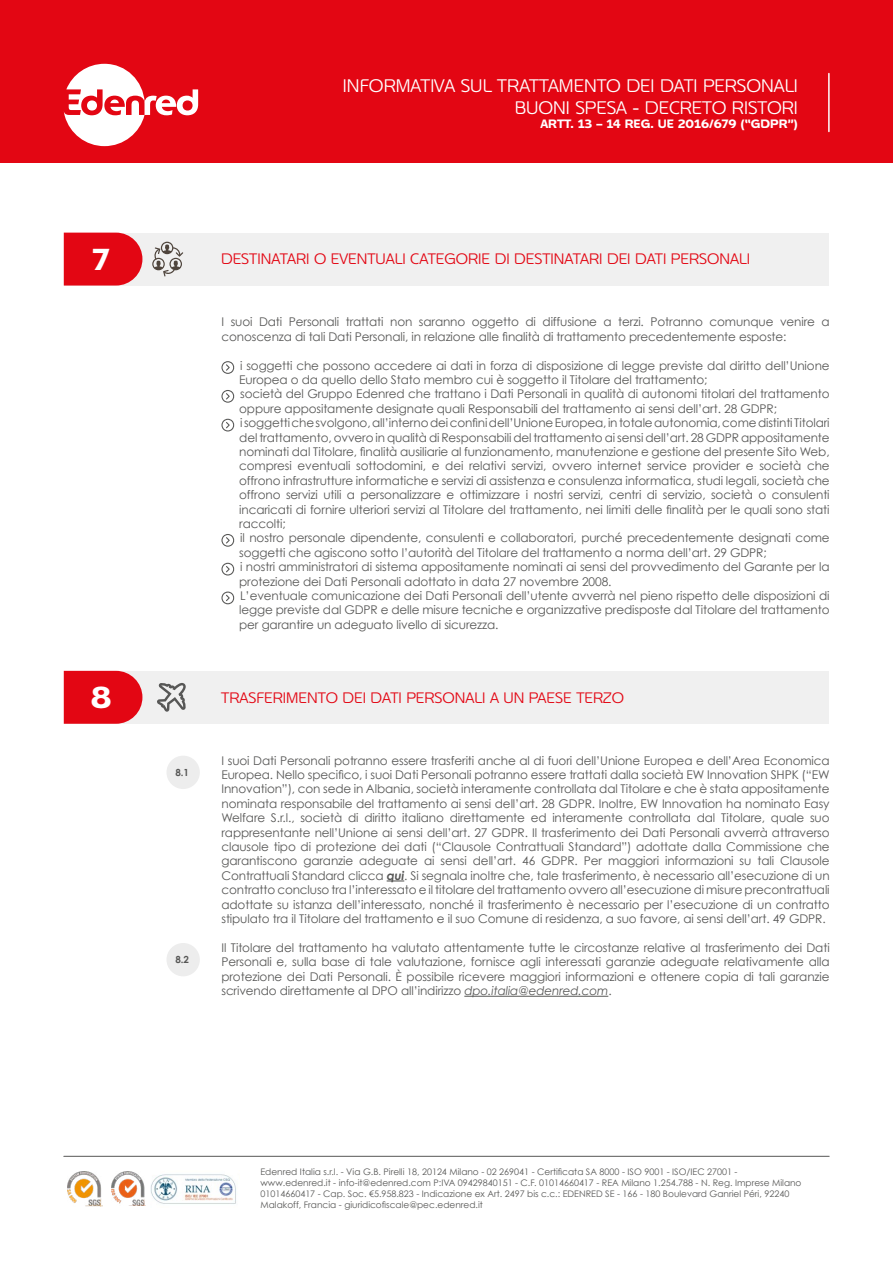
<style>
.page{position:relative;width:893px;height:1263px;background:#fff}
.page>*{position:absolute;margin:0;border:0;box-sizing:border-box;transform-origin:0 0}
.t1{font:700 30px "Edenred";color:#fff}
.t2{font:300 18px/21.6px "Edenred";color:#fff;text-align:right}
.t3{font:300 15px "Edenred";color:#e30613}
.t4{font:12px/14.4px "Century Gothic";letter-spacing:-.01em;color:#575756;text-align:justify}
.t5{font:700 12px "Edenred";color:#fff}
.t6{font:700 9.75px "Century Gothic";color:#575756}
.t7{font:9px/10.8px "Century Gothic";color:#575756}
.s1{font-weight:700;font-style:italic}
.s2{font-style:italic}
</style>
<div class="page">
<div style="left:0;top:0;width:893px;height:163px;background:#e30613"></div>
<img style="left:150px;top:1174px;width:86px;height:30px">
<img style="left:68px;top:1172px;width:35px;height:34px">
<img style="left:111px;top:1172px;width:34px;height:34px">
<svg style="left:64px;top:64px;width:134px;height:82px"></svg>
<hr style="left:64px;top:1156px;width:765px;height:1px;background:#575756">
<hr style="left:828px;top:74px;width:2px;height:57px;background:#fff">
<div style="left:64px;top:671px;width:765px;height:53px;background:#f0f0f0"></div>
<div style="left:64px;top:233px;width:765px;height:53px;background:#f0f0f0"></div>
<svg style="left:64px;top:671px;width:78px;height:53px;background:#e31622"></svg>
<svg style="left:64px;top:233px;width:78px;height:53px;background:#e31723"></svg>
<svg style="left:387px;top:880px;width:17px;height:1px"></svg>
<hr style="left:464px;top:996px;width:144px;height:1px;background:#575756">
<svg style="left:221px;top:361px;width:14px;height:13px"></svg>
<svg style="left:221px;top:390px;width:14px;height:13px"></svg>
<svg style="left:221px;top:419px;width:14px;height:12px"></svg>
<svg style="left:221px;top:534px;width:14px;height:13px"></svg>
<svg style="left:221px;top:563px;width:14px;height:12px"></svg>
<svg style="left:221px;top:591px;width:14px;height:13px"></svg>
<div style="left:166px;top:756px;width:34px;height:33px;background:#ededed;border-radius:50%"></div>
<svg style="left:157px;top:683px;width:29px;height:29px"></svg>
<div style="left:166px;top:943px;width:34px;height:33px;background:#ededed;border-radius:50%"></div>
<svg style="left:152px;top:242px;width:31px;height:34px"></svg>
<h1 class="t1" style="left:93px;top:239px;width:19px">7</h1>
<h1 class="t1" style="left:91px;top:677px;width:22px">8</h1>
<h2 class="t2" style="left:343px;top:75px;width:456px">INFORMATIVA SUL TRATTAMENTO DEI DATI PERSONALI<br>BUONI SPESA - DECRETO RISTORI</h2>
<p class="t5" style="left:540px;top:116px;width:259px">ARTT. 13 – 14 REG. UE 2016/679 (“GDPR”)</p>
<p class="t6" style="left:175px;top:765px;width:15px">8.1</p>
<p class="t6" style="left:175px;top:952px;width:15px">8.2</p>
<p class="t3" style="left:221px;top:249px;width:530px">DESTINATARI O EVENTUALI CATEGORIE DI DESTINATARI DEI DATI PERSONALI</p>
<p class="t4" style="left:221px;top:315px;width:610px">I suoi Dati Personali trattati non saranno oggetto di diffusione a terzi. Potranno comunque venire a conoscenza di tali Dati Personali, in relazione alle finalità di trattamento precedentemente esposte:</p>
<p class="t4" style="left:239px;top:358px;width:592px;text-align:left">i soggetti che possono accedere ai dati in forza di disposizione di legge previste dal diritto dell’Unione Europea o da quello dello Stato membro cui è soggetto il Titolare del trattamento;<br>società del Gruppo Edenred che trattano i Dati Personali in qualità di autonomi titolari del trattamento oppure appositamente designate quali Responsabili del trattamento ai sensi dell’art. 28 GDPR;<br>i soggetti che svolgono, all’interno dei confini dell’Unione Europea, in totale autonomia, come distinti Titolari del trattamento, ovvero in qualità di Responsabili del trattamento ai sensi dell’art. 28 GDPR appositamente nominati dal Titolare, finalità ausiliarie al funzionamento, manutenzione e gestione del presente Sito Web, compresi eventuali sottodomini, e dei relativi servizi, ovvero internet service provider e società che offrono infrastrutture informatiche e servizi di assistenza e consulenza informatica, studi legali, società che offrono servizi utili a personalizzare e ottimizzare i nostri servizi, centri di servizio, società o consulenti incaricati di fornire ulteriori servizi al Titolare del trattamento, nei limiti delle finalità per le quali sono stati raccolti;<br>il nostro personale dipendente, consulenti e collaboratori, purché precedentemente designati come soggetti che agiscono sotto l’autorità del Titolare del trattamento a norma dell’art. 29 GDPR;<br>i nostri amministratori di sistema appositamente nominati ai sensi del provvedimento del Garante per la protezione dei Dati Personali adottato in data 27 novembre 2008.<br>L’eventuale comunicazione dei Dati Personali dell’utente avverrà nel pieno rispetto delle disposizioni di legge previste dal GDPR e delle misure tecniche e organizzative predisposte dal Titolare del trattamento per garantire un adeguato livello di sicurezza.</p>
<p class="t3" style="left:221px;top:687px;width:404px">TRASFERIMENTO DEI DATI PERSONALI A UN PAESE TERZO</p>
<p class="t4" style="left:221px;top:753px;width:610px">I suoi Dati Personali potranno essere trasferiti anche al di fuori dell’Unione Europea e dell’Area Economica Europea. Nello specifico, i suoi Dati Personali potranno essere trattati dalla società EW Innovation SHPK (“EW Innovation”), con sede in Albania, società interamente controllata dal Titolare e che è stata appositamente nominata responsabile del trattamento ai sensi dell’art. 28 GDPR. Inoltre, EW Innovation ha nominato Easy Welfare S.r.l., società di diritto italiano direttamente ed interamente controllata dal Titolare, quale suo rappresentante nell’Unione ai sensi dell’art. 27 GDPR. Il trasferimento dei Dati Personali avverrà attraverso clausole tipo di protezione dei dati (“Clausole Contrattuali Standard”) adottate dalla Commissione che garantiscono garanzie adeguate ai sensi dell’art. 46 GDPR. Per maggiori informazioni su tali Clausole Contrattuali Standard clicca <span class="s1">qui</span>. Si segnala inoltre che, tale trasferimento, è necessario all’esecuzione di un contratto concluso tra l’interessato e il titolare del trattamento ovvero all’esecuzione di misure precontrattuali adottate su istanza dell’interessato, nonché il trasferimento è necessario per l’esecuzione di un contratto stipulato tra il Titolare del trattamento e il suo Comune di residenza, a suo favore, ai sensi dell’art. 49 GDPR.</p>
<p class="t4" style="left:221px;top:940px;width:610px">Il Titolare del trattamento ha valutato attentamente tutte le circostanze relative al trasferimento dei Dati Personali e, sulla base di tale valutazione, fornisce agli interessati garanzie adeguate relativamente alla protezione dei Dati Personali. È possibile ricevere maggiori informazioni e ottenere copia di tali garanzie scrivendo direttamente al DPO all’indirizzo <span class="s2">dpo.italia@edenred.com</span>.</p>
<p class="t7" style="left:260px;top:1166px;width:543px">Edenred Italia s.r.l. - Via G.B. Pirelli 18, 20124 Milano - 02 269041 - Certificata SA 8000 - ISO 9001 - ISO/IEC 27001 - www.edenred.it - info-it@edenred.com P:IVA 09429840151 - C.F. 01014660417 - REA Milano 1.254.788 - N. Reg. Imprese Milano 01014660417 - Cap. Soc. €5.958.823 - Indicazione ex Art. 2497 bis c.c.: EDENRED SE - 166 - 180 Boulevard Ganriel Péri, 92240<br>Malakoff, Francia - giuridicofiscale@pec.edenred.it</p>
</div>
